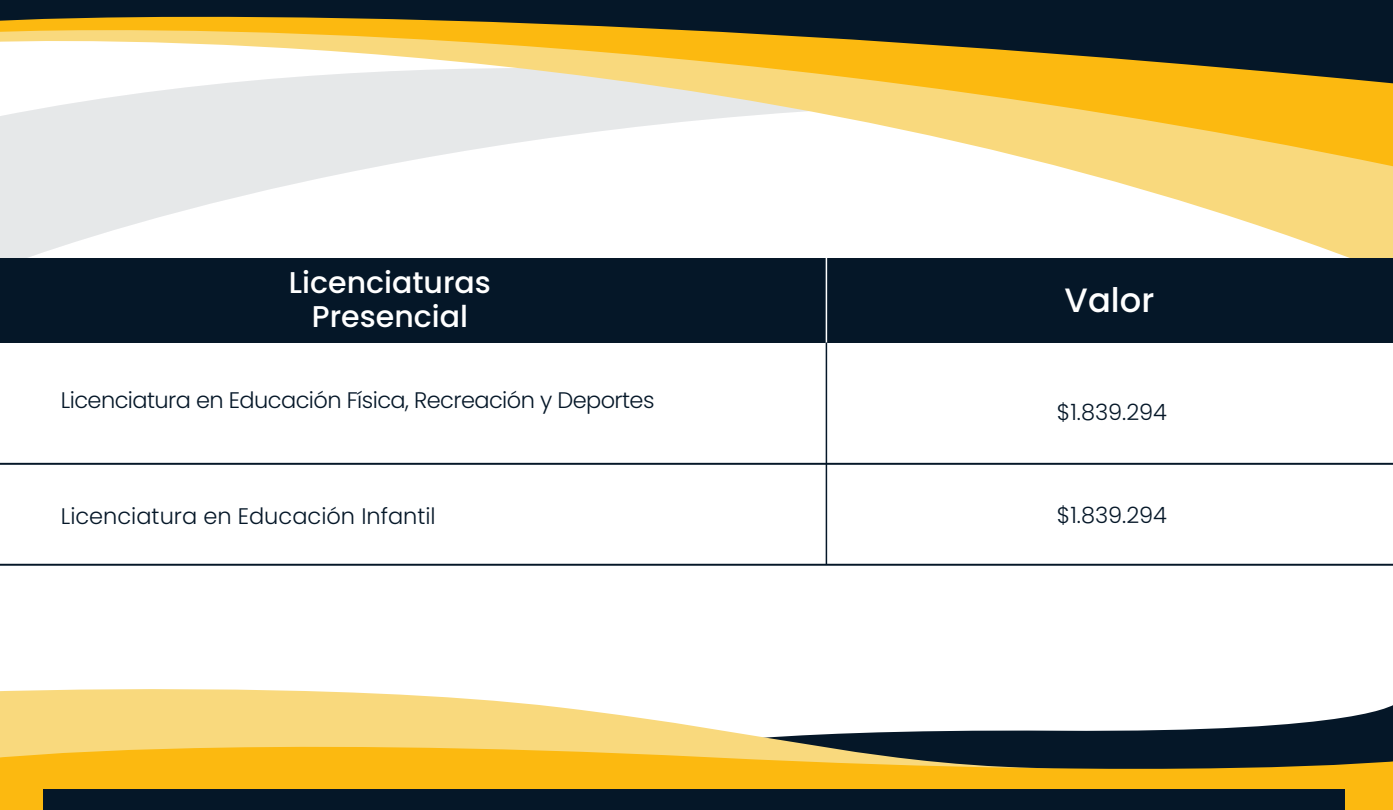
<style>
.page{position:relative;width:1393px;height:810px;background:#fff}
.page>*{position:absolute;margin:0;border:0;box-sizing:border-box;transform-origin:0 0}
.t1{font:500 33.75px "Poppins";color:#fff}
.t2{font:500 30px/33.8px "Poppins";color:#fff;text-align:center}
.t3{font:300 22.5px "Poppins";letter-spacing:-.025em;color:#051728}
.t4{font:300 22.5px "Poppins";color:#051728}
</style>
<div class="page">
<svg style="left:0;top:167px;width:1393px;height:91px"></svg>
<svg style="left:0;top:84px;width:1393px;height:83px"></svg>
<svg style="left:0;top:0;width:1393px;height:84px;background:#8c7f4e"></svg>
<svg style="left:1071px;top:705px;width:322px;height:28px"></svg>
<svg style="left:0;top:689px;width:1071px;height:44px;fill:#f9d97d"></svg>
<svg style="left:0;top:733px;width:1393px;height:77px;background:#c29a2c"></svg>
<div style="left:43px;top:789px;width:1301px;height:21px;background:#051728"></div>
<div style="left:0;top:258px;width:1393px;height:84px;background:#051728"></div>
<hr style="left:826px;top:219px;width:1px;height:138px;background:#fff">
<hr style="left:826px;top:342px;width:1px;height:222px;background:#051728">
<hr style="left:0;top:463px;width:1393px;height:2px;background:#051728">
<hr style="left:0;top:564px;width:1393px;height:2px;background:#051728">
<h2 class="t2" style="left:289px;top:266px;width:203px">Licenciaturas<br>Presencial</h2>
<p class="t3" style="left:61px;top:387px;width:595px">Licenciatura en Educación Física, Recreación y Deportes</p>
<p class="t4" style="left:61px;top:504px;width:376px">Licenciatura en Educación Infantil</p>
<h1 class="t1" style="left:1065px;top:280px;width:91px">Valor</h1>
<p class="t3" style="left:1057px;top:399px;width:112px">$1.839.294</p>
<p class="t3" style="left:1057px;top:502px;width:112px">$1.839.294</p>
</div>
